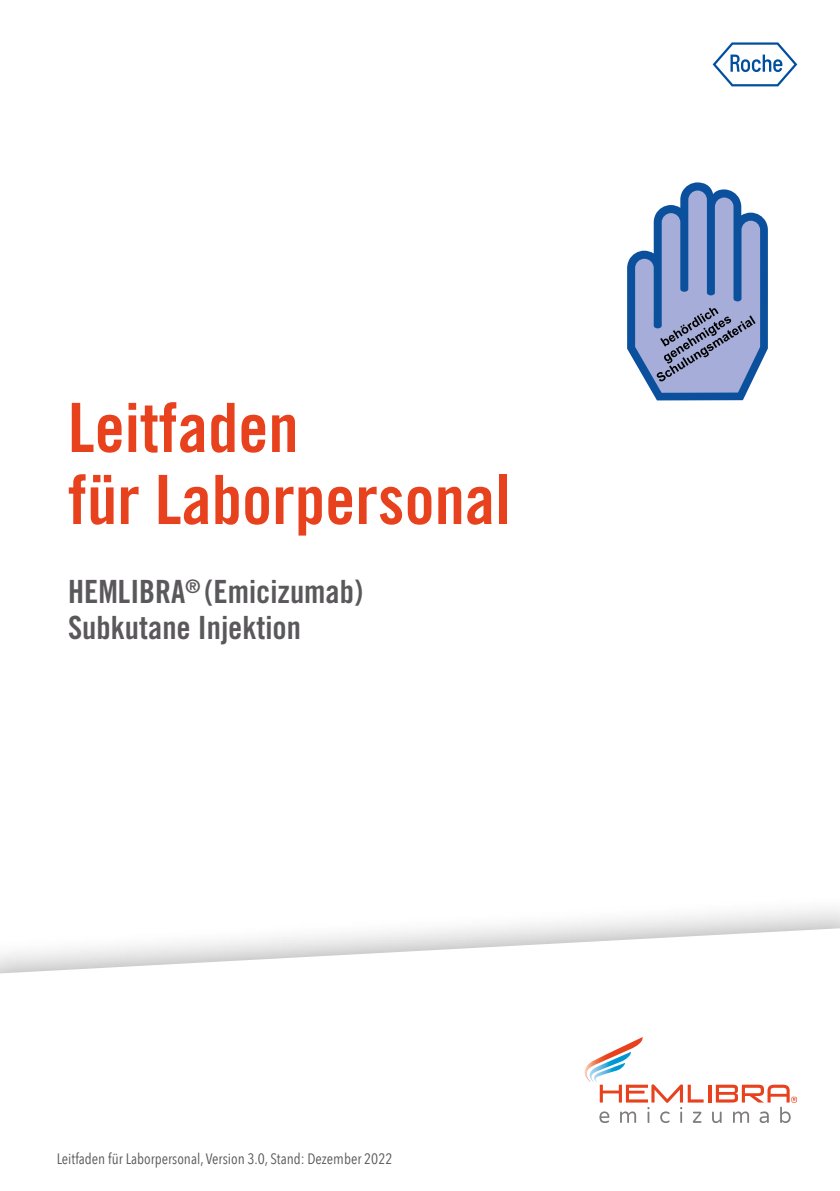
<style>
.page{position:relative;width:840px;height:1191px;background:#fff}
.page>*{position:absolute;margin:0;border:0;box-sizing:border-box;transform-origin:0 0}
.t1{font:68px/72px "Trade Gothic LT Std Bd Cn 20";color:#e7411d}
.t2{font:32px/36px "Trade Gothic LT Std Bd Cn 20";color:#5a585b}
.t3{font:15px "Avenir Next Condensed";color:#575756}
</style>
<div class="page">
<div style="left:0;top:893px;width:839px;height:298px;background:#000;opacity:.4"></div>
<svg style="left:0;top:928px;width:839px;height:263px"></svg>
<svg style="left:627px;top:182px;width:140px;height:218px"></svg>
<svg style="left:712px;top:42px;width:84px;height:44px"></svg>
<svg style="left:584px;top:1037px;width:119px;height:86px"></svg>
<hr style="left:707px;top:1084px;width:3px;height:18px;background:#e7411d">
<svg style="left:711px;top:1084px;width:85px;height:39px"></svg>
<h1 class="t1" style="left:68px;top:391px;width:443px">Leitfaden<br>für Laborpersonal</h1>
<h2 class="t2" style="left:68px;top:573px;width:296px">HEMLIBRA<sup>®</sup> (Emicizumab)<br>Subkutane Injektion</h2>
<p class="t3" style="left:57px;top:1146px;width:337px">Leitfaden für Laborpersonal, Version 3.0, Stand: Dezember 2022</p>
</div>
